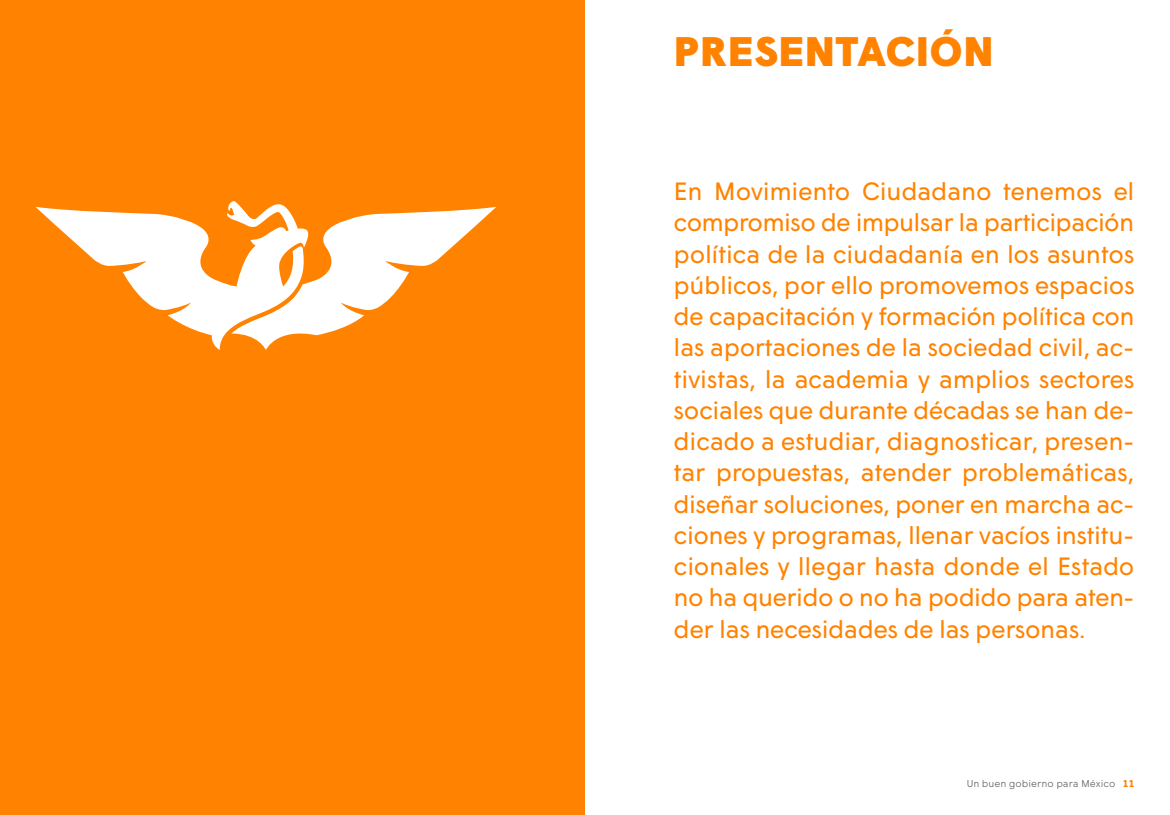
<style>
.page{position:relative;width:1170px;height:815px;background:#fff}
.page>*{position:absolute;margin:0;border:0;box-sizing:border-box;transform-origin:0 0}
.t1{font:900 41.25px "Wigrum";letter-spacing:.01em;color:#ff8300}
.t2{font:25px/31.2px "Wigrum";letter-spacing:-.02em;color:#ff8300;text-align:justify}
.t3{font:300 10px "Wigrum";color:#646363}
.s1{font-weight:700;color:#ff8300}
</style>
<div class="page">
<div style="left:0;top:0;width:585px;height:815px;background:#ff8300"></div>
<svg style="left:35px;top:201px;width:461px;height:149px"></svg>
<h1 class="t1" style="left:673px;top:21px;width:321px">PRESENTACIÓN</h1>
<p class="t2" style="left:673px;top:174px;width:462px">En Movimiento Ciudadano tenemos el compromiso de impulsar la participación política de la ciudadanía en los asuntos públicos, por ello promovemos espacios de capacitación y formación política con las aportaciones de la sociedad civil, ac&shy;tivistas, la academia y amplios sectores sociales que durante décadas se han de&shy;dicado a estudiar, diagnosticar, presen&shy;tar propuestas, atender problemáticas, diseñar soluciones, poner en marcha ac&shy;ciones y programas, llenar vacíos institu&shy;cionales y llegar hasta donde el Estado no ha querido o no ha podido para aten&shy;der las necesidades de las personas.</p>
<p class="t3" style="left:966px;top:776px;width:169px">Un buen gobierno para México <span class="s1">11</span></p>
</div>
